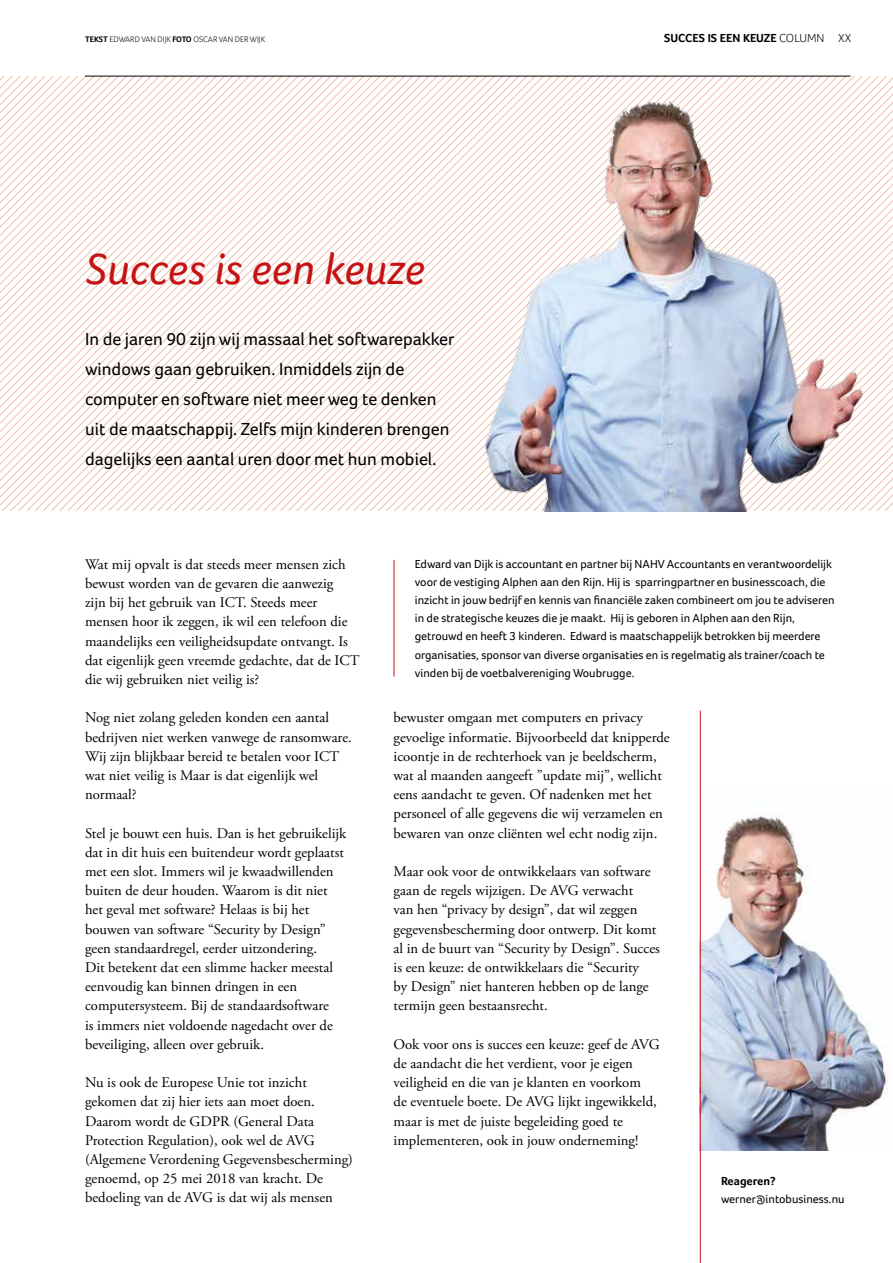
<style>
.page{position:relative;width:893px;height:1263px;background:#fff}
.page>*{position:absolute;margin:0;border:0;box-sizing:border-box;transform-origin:0 0}
.t1{font:italic 45px "Foco";letter-spacing:-.005em;color:#c51315}
.t2{font:18px/30px "Foco";color:#000}
.t3{font:14.7px/19.2px "Adobe Garamond Pro";color:#000}
.t4{font:12px/18px "Foco";color:#000}
.t5{font:700 12px "Foco";color:#000}
.t6{font:300 8.25px "Foco";color:#000}
.t7{font:700 8.25px "Foco";color:#000}
.s1{font-weight:700}
.s2{font-weight:300}
</style>
<div class="page">
<svg style="left:0;top:76px;width:167px;height:435px"></svg>
<svg style="left:167px;top:76px;width:726px;height:435px"></svg>
<img style="left:701px;top:812px;width:187px;height:339px">
<hr style="left:85px;top:76px;width:765px;height:1px;background:#000">
<hr style="left:394px;top:560px;width:1px;height:116px;background:#c51315">
<img style="left:458px;top:75px;width:410px;height:436px">
<hr style="left:700px;top:711px;width:1px;height:552px;background:#c51315">
<p class="t7" style="left:85px;top:34px;width:11px">Tekst</p>
<p class="t6" style="left:110px;top:35px;width:146px">EDWARD VAN DIJK <span class="s1">FOTO</span> OSCAR VAN DER WIJK</p>
<p class="t5" style="left:664px;top:31px;width:189px">SUCCES IS EEN KEUZE <span class="s2">COLUMN XX</span></p>
<h1 class="t1" style="left:85px;top:243px;width:341px">Succes is een keuze</h1>
<p class="t2" style="left:85px;top:324px;width:371px">In de jaren 90 zijn wij massaal het softwarepakker windows gaan gebruiken. Inmiddels zijn de computer en software niet meer weg te denken uit de maatschappij. Zelfs mijn kinderen brengen dagelijks een aantal uren door met hun mobiel.</p>
<p class="t3" style="left:85px;top:555px;width:276px">Wat mij opvalt is dat steeds meer mensen zich bewust worden van de gevaren die aanwezig<br>zijn bij het gebruik van ICT. Steeds meer mensen hoor ik zeggen, ik wil een telefoon die maandelijks een veiligheidsupdate ontvangt. Is dat eigenlijk geen vreemde gedachte, dat de ICT die wij gebruiken niet veilig is?</p>
<p class="t3" style="left:85px;top:709px;width:268px">Nog niet zolang geleden konden een aantal bedrijven niet werken vanwege de ransomware.<br>Wij zijn blijkbaar bereid te betalen voor ICT wat niet veilig is Maar is dat eigenlijk wel normaal?</p>
<p class="t3" style="left:85px;top:824px;width:263px">Stel je bouwt een huis. Dan is het gebruikelijk dat in dit huis een buitendeur wordt geplaatst met een slot. Immers wil je kwaadwillenden buiten de deur houden. Waarom is dit niet het geval met software? Helaas is bij het bouwen van software “Security by Design” geen standaardregel, eerder uitzondering.<br>Dit betekent dat een slimme hacker meestal eenvoudig kan binnen dringen in een computersysteem. Bij de standaardsoftware<br>is immers niet voldoende nagedacht over de beveiliging, alleen over gebruik.</p>
<p class="t3" style="left:85px;top:1073px;width:269px">Nu is ook de Europese Unie tot inzicht gekomen dat zij hier iets aan moet doen.<br>Daarom wordt de GDPR (General Data Protection Regulation), ook wel de AVG (Algemene Verordening Gegevensbescherming) genoemd, op 25 mei 2018 van kracht. De bedoeling van de AVG is dat wij als mensen</p>
<p class="t4" style="left:415px;top:555px;width:421px">Edward van Dijk is accountant en partner bij NAHV Accountants en verantwoordelijk voor de vestiging Alphen aan den Rijn. Hij is sparringpartner en businesscoach, die inzicht in jouw bedrijf en kennis van financiële zaken combineert om jou te adviseren in de strategische keuzes die je maakt. Hij is geboren in Alphen aan den Rijn, getrouwd en heeft 3 kinderen. Edward is maatschappelijk betrokken bij meerdere organisaties, sponsor van diverse organisaties en is regelmatig als trainer/coach te vinden bij de voetbalvereniging Woubrugge.</p>
<p class="t3" style="left:394px;top:709px;width:278px">bewuster omgaan met computers en privacy gevoelige informatie. Bijvoorbeeld dat knipperde icoontje in de rechterhoek van je beeldscherm, wat al maanden aangeeft ”update mij”, wellicht eens aandacht te geven. Of nadenken met het personeel of alle gegevens die wij verzamelen en bewaren van onze cliënten wel echt nodig zijn.</p>
<p class="t3" style="left:394px;top:862px;width:268px">Maar ook voor de ontwikkelaars van software gaan de regels wijzigen. De AVG verwacht<br>van hen “privacy by design”, dat wil zeggen gegevensbescherming door ontwerp. Dit komt al in de buurt van “Security by Design”. Succes is een keuze: de ontwikkelaars die “Security<br>by Design” niet hanteren hebben op de lange termijn geen bestaansrecht.</p>
<p class="t3" style="left:394px;top:1035px;width:268px">Ook voor ons is succes een keuze: geef de AVG de aandacht die het verdient, voor je eigen veiligheid en die van je klanten en voorkom<br>de eventuele boete. De AVG lijkt ingewikkeld, maar is met de juiste begeleiding goed te implementeren, ook in jouw onderneming!</p>
<p class="t5" style="left:721px;top:1173px;width:56px">Reageren?</p>
<p class="t4" style="left:721px;top:1189px;width:125px">werner@intobusiness.nu</p>
</div>
